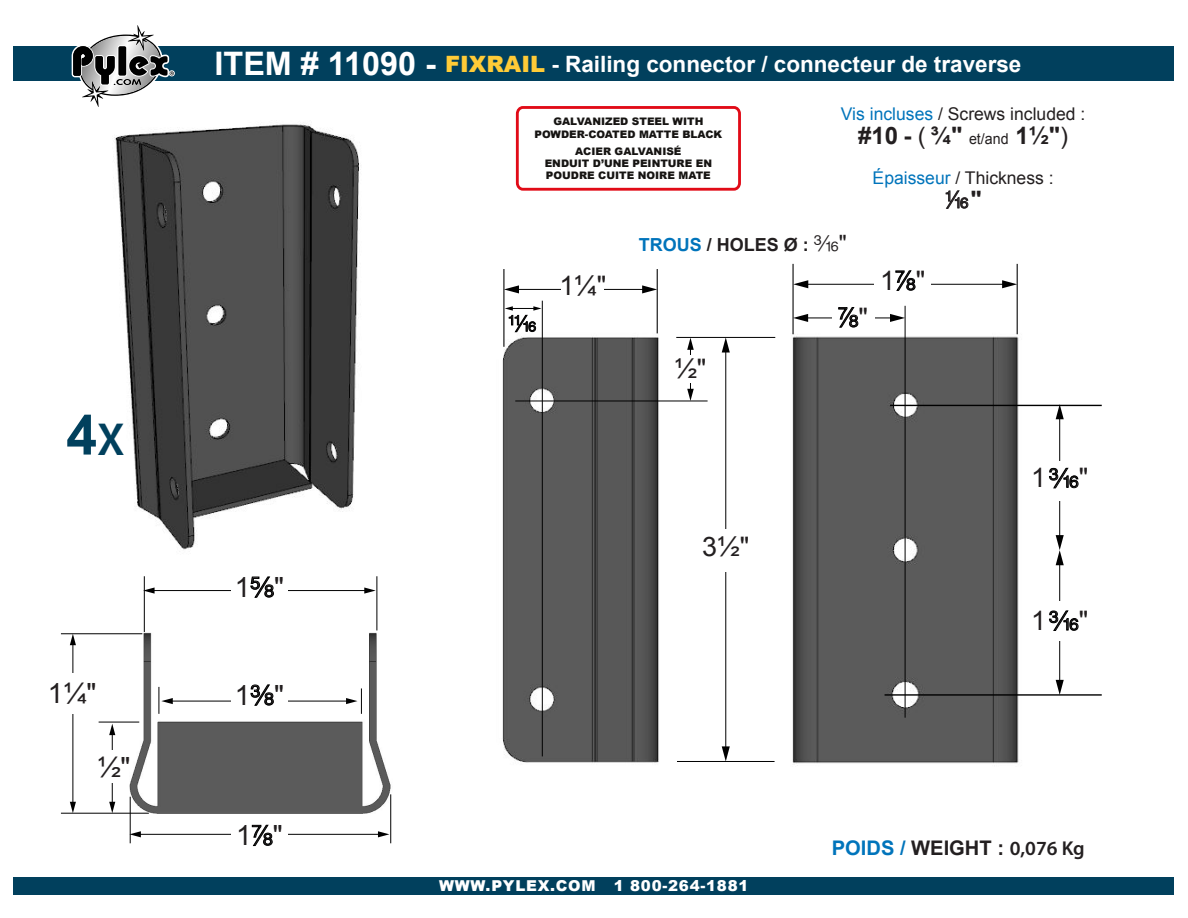
<style>
.page{position:relative;width:1188px;height:918px;background:#fff}
.page>*{position:absolute;margin:0;border:0;box-sizing:border-box;transform-origin:0 0}
.t1{font:700 55.5px "Arial";color:#01405d}
.t2{font:27.9px "Arial";color:#231f20}
.t3{font:26.85px "Arial";color:#231f20}
.t4{font:26.85px "Sans Fractions";color:#231f20}
.t5{font:700 24px "Arial";color:#231f20}
.t6{font:24px "Sans Fractions";color:#231f20}
.t7{font:700 22.5px "Arial";color:#fff}
.t8{font:22.5px "Sans Fractions";color:#231f20}
.t9{font:700 20.1px "Arial";color:#231f20}
.t10{font:700 18px "Arial";color:#231f20}
.t11{font:17.55px "Arial";color:#231f20}
.t12{font:900 15px "Arial";letter-spacing:.05em;color:#fff}
.t13{font:900 10.35px/12px "Arial";color:#161412;text-align:center}
.s1{font-family:"Myriad Pro";font-weight:600;font-size:46.5px}
.s2{font-size:32.4px}
.s3{font-weight:900;color:#ffcb37}
.s4{color:#0074bb}
.s5{font-weight:400}
.s6{font-weight:400;font-size:15px}
.s7{font-family:"Arial";font-weight:700}
.s8{font-family:"Sans Fractions"}
.s9{font-family:"Sans Fractions";font-weight:400;font-size:22.5px}
.s10{font-weight:400;font-size:22.5px}
.s11{font-family:"Arial"}
.s12{font-family:"Myriad Pro";font-weight:600}
</style>
<div class="page">
<div style="left:14px;top:46px;width:1160px;height:35px;background:#01405d"></div>
<svg style="left:72px;top:25px;width:103px;height:82px"></svg>
<div style="left:14px;top:877px;width:1160px;height:17px;background:#01405d"></div>
<svg style="left:946px;top:190px;width:22px;height:19px"></svg>
<img style="left:113px;top:122px;width:247px;height:428px">
<img style="left:127px;top:623px;width:265px;height:208px">
<hr style="left:144px;top:576px;width:1px;height:56px;background:#000">
<hr style="left:377px;top:576px;width:1px;height:54px;background:#000">
<hr style="left:130px;top:797px;width:1px;height:46px;background:#000">
<hr style="left:390px;top:794px;width:1px;height:49px;background:#000">
<hr style="left:61px;top:634px;width:81px;height:1px;background:#000">
<hr style="left:61px;top:813px;width:88px;height:1px;background:#000">
<hr style="left:139px;top:834px;width:241px;height:1px;background:#000">
<svg style="left:129px;top:831px;width:12px;height:6px"></svg>
<svg style="left:378px;top:831px;width:11px;height:6px"></svg>
<hr style="left:99px;top:722px;width:40px;height:1px;background:#000">
<div style="left:236px;top:818px;width:47px;height:9px;background:#fff"></div>
<hr style="left:171px;top:701px;width:177px;height:1px;background:#000">
<svg style="left:159px;top:687px;width:14px;height:27px"></svg>
<svg style="left:346px;top:688px;width:16px;height:26px"></svg>
<hr style="left:73px;top:643px;width:1px;height:161px;background:#000">
<svg style="left:70px;top:634px;width:6px;height:11px"></svg>
<svg style="left:70px;top:802px;width:6px;height:11px"></svg>
<div style="left:69px;top:673px;width:9px;height:40px;background:#fff"></div>
<hr style="left:112px;top:733px;width:1px;height:71px;background:#000">
<svg style="left:109px;top:724px;width:6px;height:11px"></svg>
<svg style="left:109px;top:802px;width:6px;height:11px"></svg>
<div style="left:108px;top:750px;width:10px;height:33px;background:#fff"></div>
<hr style="left:152px;top:590px;width:214px;height:1px;background:#000">
<svg style="left:143px;top:587px;width:12px;height:7px"></svg>
<svg style="left:364px;top:587px;width:12px;height:7px"></svg>
<img style="left:502px;top:327px;width:173px;height:436px">
<img style="left:769px;top:319px;width:268px;height:445px">
<hr style="left:793px;top:264px;width:1px;height:70px;background:#000">
<hr style="left:905px;top:306px;width:1px;height:412px;background:#000">
<hr style="left:1017px;top:264px;width:1px;height:70px;background:#000">
<hr style="left:676px;top:337px;width:99px;height:1px;background:#000">
<hr style="left:677px;top:761px;width:98px;height:1px;background:#000">
<hr style="left:890px;top:405px;width:212px;height:1px;background:#000">
<hr style="left:885px;top:694px;width:217px;height:2px;background:#000">
<hr style="left:806px;top:284px;width:199px;height:1px;background:#000">
<svg style="left:793px;top:280px;width:15px;height:8px"></svg>
<svg style="left:1002px;top:280px;width:15px;height:8px"></svg>
<div style="left:874px;top:277px;width:57px;height:13px;background:#fff"></div>
<hr style="left:725px;top:350px;width:1px;height:399px;background:#000">
<svg style="left:722px;top:337px;width:8px;height:16px"></svg>
<svg style="left:722px;top:746px;width:8px;height:15px"></svg>
<div style="left:720px;top:529px;width:12px;height:42px;background:#fff"></div>
<hr style="left:1059px;top:417px;width:1px;height:121px;background:#000">
<svg style="left:1056px;top:404px;width:8px;height:15px"></svg>
<div style="left:1054px;top:461px;width:12px;height:40px;background:#fff"></div>
<hr style="left:1059px;top:563px;width:1px;height:120px;background:#000">
<svg style="left:1056px;top:535px;width:8px;height:30px"></svg>
<svg style="left:1056px;top:680px;width:8px;height:15px"></svg>
<div style="left:1054px;top:602px;width:12px;height:39px;background:#fff"></div>
<svg style="left:895px;top:270px;width:20px;height:21px"></svg>
<hr style="left:805px;top:317px;width:88px;height:1px;background:#000">
<svg style="left:793px;top:314px;width:15px;height:8px"></svg>
<svg style="left:890px;top:314px;width:15px;height:8px"></svg>
<div style="left:832px;top:311px;width:42px;height:12px;background:#fff"></div>
<svg style="left:838px;top:307px;width:20px;height:20px"></svg>
<svg style="left:1049px;top:468px;width:29px;height:20px"></svg>
<svg style="left:1049px;top:610px;width:29px;height:21px"></svg>
<hr style="left:503px;top:269px;width:1px;height:78px;background:#000">
<hr style="left:542px;top:301px;width:1px;height:455px;background:#000">
<hr style="left:657px;top:269px;width:1px;height:64px;background:#000">
<hr style="left:515px;top:401px;width:193px;height:1px;background:#000">
<hr style="left:516px;top:289px;width:129px;height:1px;background:#000">
<svg style="left:504px;top:285px;width:15px;height:8px"></svg>
<svg style="left:642px;top:285px;width:15px;height:8px"></svg>
<div style="left:562px;top:282px;width:42px;height:13px;background:#fff"></div>
<hr style="left:690px;top:348px;width:1px;height:43px;background:#000">
<svg style="left:687px;top:338px;width:7px;height:12px"></svg>
<svg style="left:687px;top:389px;width:7px;height:12px"></svg>
<div style="left:685px;top:355px;width:13px;height:28px;background:#fff"></div>
<div style="left:574px;top:316px;width:42px;height:12px;background:#fff"></div>
<svg style="left:505px;top:306px;width:37px;height:26px"></svg>
<div style="left:516px;top:106px;width:225px;height:85px;border:3px solid #e10b17;border-radius:6px"></div>
<div style="left:231px;top:696px;width:57px;height:9px;background:#fff"></div>
<div style="left:231px;top:586px;width:57px;height:10px;background:#fff"></div>
<div style="left:231px;top:830px;width:57px;height:9px;background:#fff"></div>
<svg style="left:252px;top:825px;width:21px;height:21px"></svg>
<svg style="left:251px;top:674px;width:23px;height:32px"></svg>
<svg style="left:251px;top:576px;width:23px;height:22px"></svg>
<h1 class="t1" style="left:66px;top:399px;width:60px">4<span class="s1">X</span></h1>
<h2 class="t2" style="left:48px;top:675px;width:50px">1¼"</h2>
<h2 class="t2" style="left:97px;top:749px;width:35px">½"</h2>
<h3 class="t7" style="left:215px;top:49px;width:808px"><span class="s2">ITEM # 11090 -</span> <span class="s3">FIXRAIL</span> - Railing connector / connecteur de traverse</h3>
<p class="t13" style="left:534px;top:115px;width:189px">GALVANIZED STEEL WITH<br>POWDER-COATED MATTE BLACK</p>
<p class="t13" style="left:545px;top:145px;width:169px">ACIER GALVANISÉ<br>ENDUIT D’UNE PEINTURE EN<br>POUDRE CUITE NOIRE MATE</p>
<h3 class="t11" style="left:841px;top:102px;width:246px"><span class="s4">Vis incluses</span> / Screws included :</h3>
<h3 class="t5" style="left:858px;top:119px;width:211px">#10 - <span class="s5">(</span> ¾" <span class="s6">et/and</span> 1½"<span class="s5">)</span></h3>
<h3 class="t11" style="left:873px;top:166px;width:183px"><span class="s4">Épaisseur</span> / Thickness :</h3>
<h3 class="t6" style="left:945px;top:184px;width:39px">Z<span class="s7">"</span></h3>
<h2 class="t2" style="left:235px;top:569px;width:51px">1<span class="s8">S</span>"</h2>
<h2 class="t2" style="left:235px;top:677px;width:51px">1<span class="s8">A</span>"</h2>
<h2 class="t2" style="left:236px;top:817px;width:48px">1<span class="s8">D</span>"</h2>
<h3 class="t8" style="left:508px;top:309px;width:30px">N</h3>
<h3 class="t3" style="left:559px;top:268px;width:48px">1¼"</h3>
<h3 class="t10" style="left:639px;top:232px;width:209px"><span class="s4">TROUS</span> / HOLES Ø : <span class="s9">X</span><span class="s10">"</span></h3>
<h3 class="t3" style="left:675px;top:351px;width:33px">½"</h3>
<h3 class="t4" style="left:838px;top:300px;width:32px">D<span class="s11">"</span></h3>
<h3 class="t3" style="left:880px;top:263px;width:47px">1<span class="s8">D</span>"</h3>
<h3 class="t3" style="left:702px;top:529px;width:48px">3½"</h3>
<h3 class="t3" style="left:1031px;top:460px;width:59px">1<span class="s8">X</span>"</h3>
<h3 class="t3" style="left:1031px;top:603px;width:59px">1<span class="s8">X</span>"</h3>
<h3 class="t9" style="left:832px;top:835px;width:254px"><span class="s4">POIDS /</span> WEIGHT : <span class="s12">0,076 Kg</span></h3>
<h3 class="t12" style="left:439px;top:875px;width:311px">WWW.PYLEX.COM 1 800-264-1881</h3>
</div>
